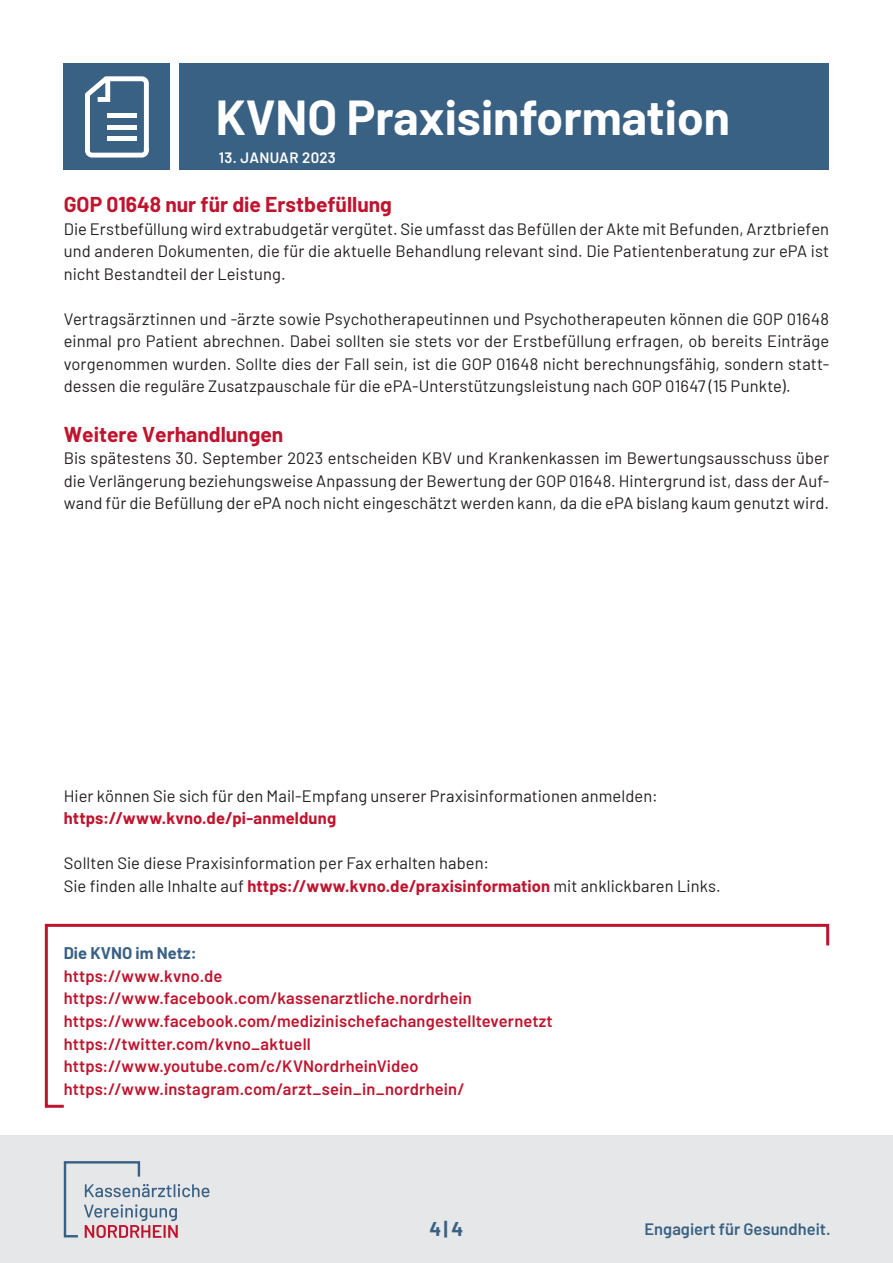
<style>
.page{position:relative;width:893px;height:1263px;background:#fff}
.page>*{position:absolute;margin:0;border:0;box-sizing:border-box;transform-origin:0 0}
.t1{font:700 48px "Barlow";color:#fff}
._1_0_-_Fließtext___1{font:700 21px "Barlow";color:#c0142e}
.t2{font:700 19.5px "Barlow";color:#396184}
._1_0_-_Fließtext___1-2{font:16.5px/22.5px "Barlow";letter-spacing:.005em;color:#231f20;text-align:justify}
._1_0_-_Fließtext___1-3{font:600 16.5px "Barlow";letter-spacing:.01em;color:#c0142e}
._1_0_-_Fließtext___1-4{font:700 16.5px "Barlow";letter-spacing:.01em;color:#c0142e}
.t3{font:600 16.5px "Barlow";color:#396184}
._1_0_-_Fließtext___1-5{font:700 16.5px "Barlow";color:#396184}
.t4{font:600 15px "Barlow";letter-spacing:.02em;color:#fff}
.s1{font-weight:700;color:#c0142e}
</style>
<div class="page">
<div style="left:180px;top:64px;width:649px;height:106px;background:#396184"></div>
<div style="left:64px;top:64px;width:106px;height:106px;background:#396184"></div>
<svg style="left:85px;top:76px;width:64px;height:82px"></svg>
<div style="left:107px;top:113px;width:30px;height:5px;background:#fff"></div>
<div style="left:107px;top:125px;width:30px;height:5px;background:#fff"></div>
<div style="left:107px;top:136px;width:30px;height:5px;background:#fff"></div>
<div style="left:0;top:1135px;width:893px;height:128px;background:#e6e7e9"></div>
<svg style="left:64px;top:1161px;width:145px;height:77px"></svg>
<svg style="left:44px;top:923px;width:786px;height:185px"></svg>
<h1 class="t1" style="left:216px;top:82px;width:516px">KVNO Praxisinformation</h1>
<p class="t4" style="left:219px;top:147px;width:118px">13. JANUAR 2023</p>
<p class="_1_0_-_Fließtext___1" style="left:64px;top:189px;width:330px">GOP 01648 nur für die Erstbefüllung</p>
<p class="_1_0_-_Fließtext___1-2" style="left:64px;top:216px;width:767px">Die Erstbefüllung wird extrabudgetär vergütet. Sie umfasst das Befüllen der Akte mit Befunden, Arztbriefen und anderen Dokumenten, die für die aktuelle Behandlung relevant sind. Die Patientenberatung zur ePA ist nicht Bestandteil der Leistung.</p>
<p class="_1_0_-_Fließtext___1-2" style="left:64px;top:306px;width:767px">Vertragsärztinnen und -ärzte sowie Psychotherapeutinnen und Psychotherapeuten können die GOP 01648 einmal pro Patient abrechnen. Dabei sollten sie stets vor der Erstbefüllung erfragen, ob bereits Einträge vorgenommen wurden. Sollte dies der Fall sein, ist die GOP 01648 nicht berechnungsfähig, sondern statt&shy;dessen die reguläre Zusatzpauschale für die ePA-Unterstützungsleistung nach GOP 01647 (15 Punkte).</p>
<p class="_1_0_-_Fließtext___1" style="left:64px;top:419px;width:221px">Weitere Verhandlungen</p>
<p class="_1_0_-_Fließtext___1-2" style="left:64px;top:446px;width:767px">Bis spätestens 30. September 2023 entscheiden KBV und Krankenkassen im Bewertungsausschuss über die Verlängerung beziehungsweise Anpassung der Bewertung der GOP 01648. Hintergrund ist, dass der Auf&shy;wand für die Befüllung der ePA noch nicht eingeschätzt werden kann, da die ePA bislang kaum genutzt wird.</p>
<p class="_1_0_-_Fließtext___1-2" style="left:64px;top:783px;width:595px">Hier können Sie sich für den Mail-Empfang unserer Praxisinformationen anmelden:</p>
<p class="_1_0_-_Fließtext___1-4" style="left:64px;top:806px;width:274px">https://www.kvno.de/pi-anmeldung</p>
<p class="_1_0_-_Fließtext___1-2" style="left:64px;top:851px;width:427px">Sollten Sie diese Praxisinformation per Fax erhalten haben:</p>
<p class="_1_0_-_Fließtext___1-2" style="left:64px;top:873px;width:659px">Sie finden alle Inhalte auf <span class="s1">https://www.kvno.de/praxisinformation</span> mit anklickbaren Links.</p>
<p class="_1_0_-_Fließtext___1-5" style="left:64px;top:941px;width:134px">Die KVNO im Netz:</p>
<p class="_1_0_-_Fließtext___1-3" style="left:64px;top:964px;width:160px">https://www.kvno.de</p>
<p class="_1_0_-_Fließtext___1-3" style="left:64px;top:986px;width:409px">https://www.facebook.com/kassenarztliche.nordrhein</p>
<p class="_1_0_-_Fließtext___1-3" style="left:64px;top:1009px;width:490px">https://www.facebook.com/medizinischefachangestelltevernetzt</p>
<p class="_1_0_-_Fließtext___1-3" style="left:64px;top:1031px;width:249px">https://twitter.com/kvno_aktuell</p>
<p class="_1_0_-_Fließtext___1-3" style="left:64px;top:1054px;width:357px">https://www.youtube.com/c/KVNordrheinVideo</p>
<p class="_1_0_-_Fließtext___1-3" style="left:64px;top:1076px;width:403px">https://www.instagram.com/arzt_sein_in_nordrhein/</p>
<p class="t2" style="left:430px;top:1214px;width:35px">4| 4</p>
<p class="t3" style="left:645px;top:1217px;width:188px">Engagiert für Gesundheit.</p>
</div>
